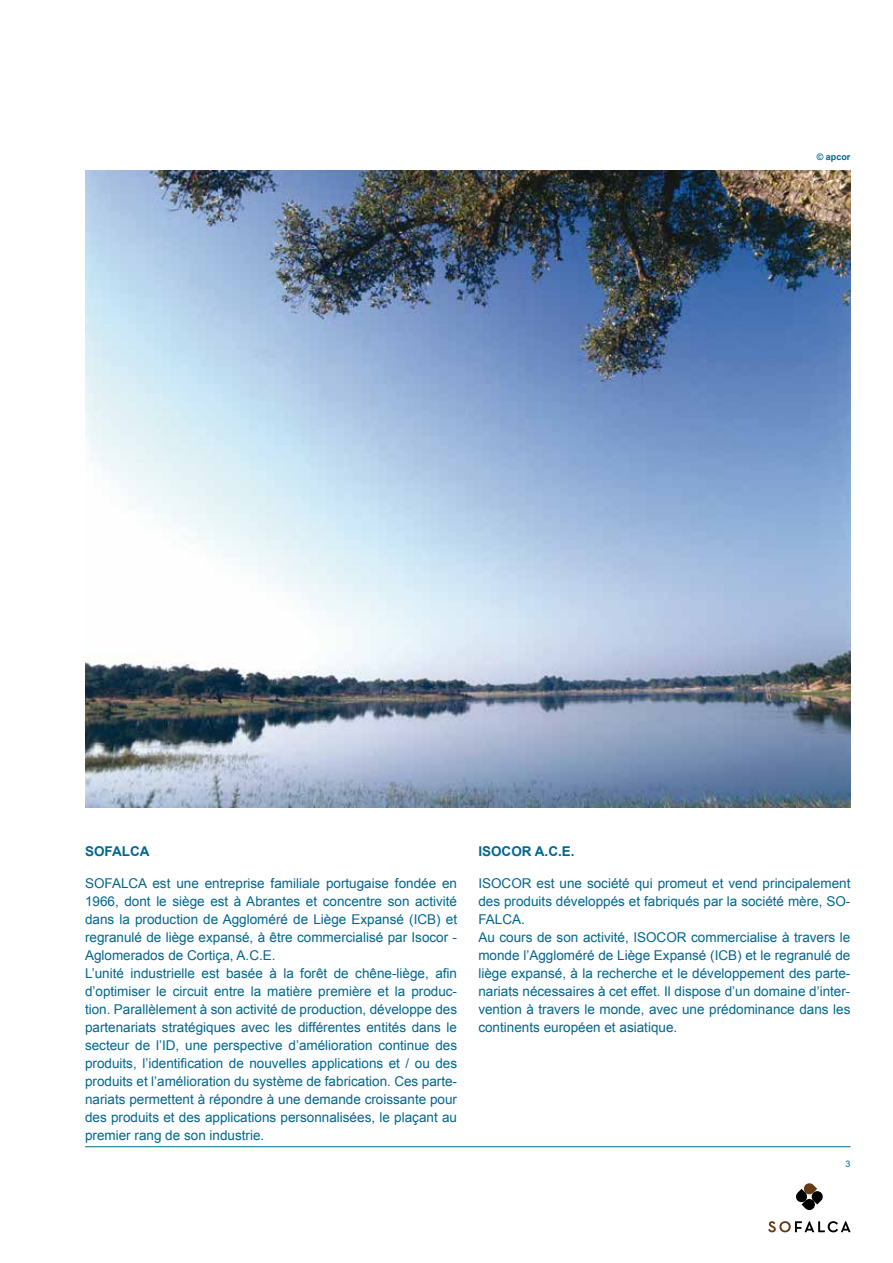
<style>
.page{position:relative;width:893px;height:1263px;background:#fff}
.page>*{position:absolute;margin:0;border:0;box-sizing:border-box;transform-origin:0 0}
.t1{font:13.5px/18px "Arial";color:#00668f}
.t2{font:700 13.5px "Arial";color:#00668f}
.t3{font:700 9px "Arial";color:#00668f}
.t4{font:9px "Arial";color:#00668f}
</style>
<div class="page">
<hr style="left:85px;top:1146px;width:765px;height:1px;background:#00668f">
<svg style="left:768px;top:1221px;width:82px;height:11px"></svg>
<svg style="left:796px;top:1183px;width:27px;height:27px"></svg>
<img style="left:85px;top:170px;width:765px;height:638px">
<p class="t3" style="left:817px;top:150px;width:35px">© APCOR</p>
<p class="t2" style="left:85px;top:842px;width:20px">SOFALCA</p>
<p class="t2" style="left:478px;top:842px;width:15px">ISOCOR</p>
<p class="t2" style="left:535px;top:842px;width:41px">A.C.E.</p>
<p class="t1" style="left:85px;top:874px;width:374px">SOFALCA est une entreprise familiale portugaise fondée en 1966, dont le siège est à Abrantes et concentre son activité dans la production de Aggloméré de Liège Expansé (I CB) et regranulé de liège expansé, à être commercialisé par Isocor - Aglomerados de Cortiça, A.C.E.<br>L’unité industrielle est basée à la forêt de chêne-liège, afin d’optimiser le circuit entre la matière première et la produc&shy;tion. Parallèlement à son activité de production, développe des partenariats stratégiques avec les différentes entités dans le secteur de l’I D, une perspective d’amélioration continue des produits, l’identification de nouvelles applications et / ou des produits et l’amélioration du système de fabrication. Ces parte&shy;nariats permettent à répondre à une demande croissante pour des produits et des applications personnalisées, le plaçant au premier rang de son industrie.</p>
<p class="t1" style="left:478px;top:874px;width:374px">ISOCOR est une société qui promeut et vend principalement des produits développés et fabriqués par la société mère, SO-FALCA.<br>Au cours de son activité, ISOCOR commercialise à travers le monde l’Aggloméré de Liège Expansé (I CB) et le regranulé de liège expansé, à la recherche et le développement des parte&shy;nariats nécessaires à cet effet. I l dispose d’un domaine d’inter&shy;vention à travers le monde, avec une prédominance dans les continents européen et asiatique.</p>
<p class="t4" style="left:845px;top:1158px;width:7px">3</p>
</div>
